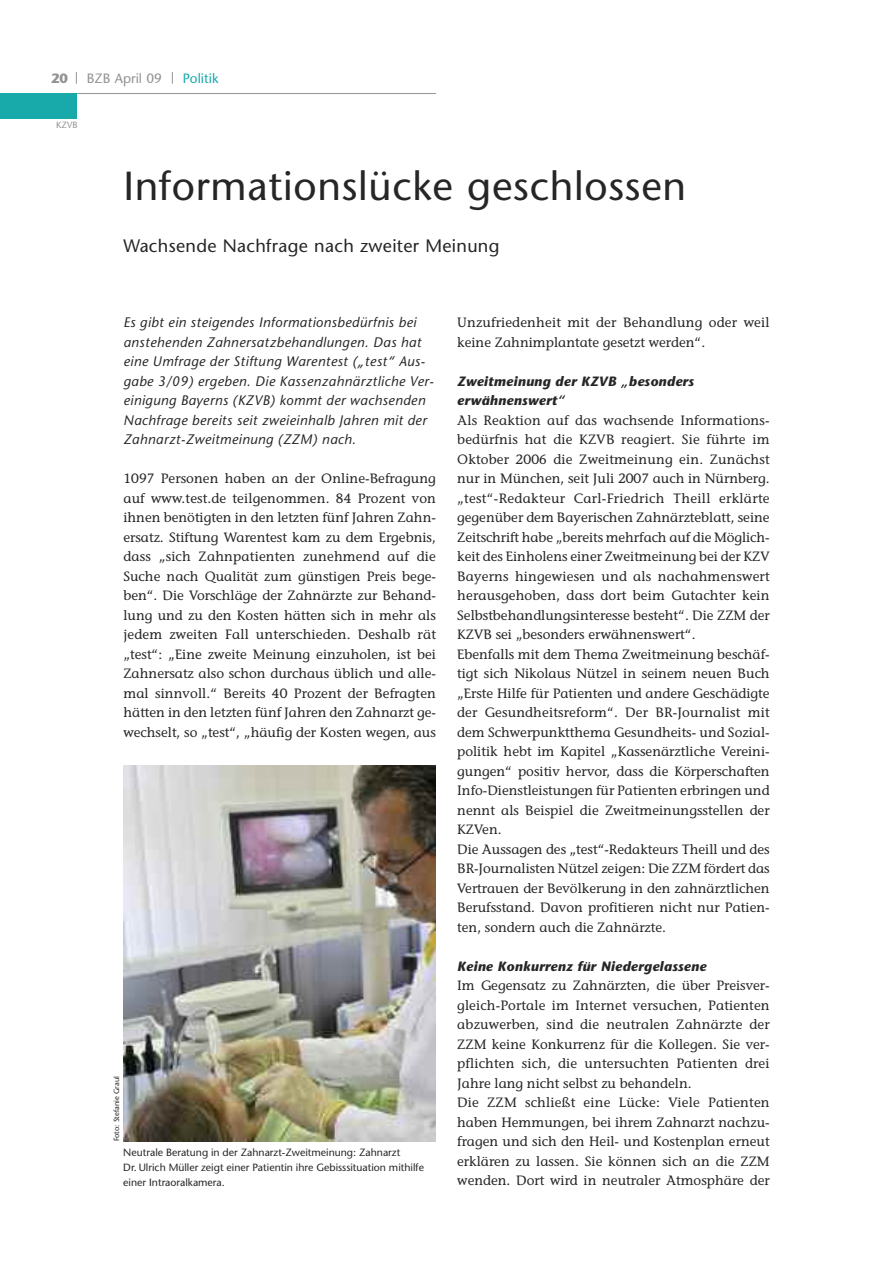
<style>
.page{position:relative;width:893px;height:1263px;background:#fff}
.page>*{position:absolute;margin:0;border:0;box-sizing:border-box;transform-origin:0 0}
.t1{font:40.5px "Stone Sans";letter-spacing:.015em;color:#272627}
.t2{font:18px "Stone Sans";letter-spacing:.015em;color:#272627}
.t3{font:italic 13.8px/19.5px "Stone Sans";letter-spacing:.03em;color:#272627}
.t4{font:13.5px/19.5px "Stone Informal";color:#272627}
.t5{font:italic 700 13.5px/19.5px "Stone Sans";letter-spacing:.02em;color:#272627}
.t6{font:13.5px "Stone Sans";color:#939393}
.t7{font:13.5px "Stone Sans";color:#18a9ab}
.t8{font:700 13.5px "Stone Sans";color:#939393}
.t9{font:10.5px/15px "Stone Sans";color:#272627}
.t10{font:9px "Stone Sans";color:#939393}
.t11{font:7.5px "Stone Sans";color:#272627}
</style>
<div class="page">
<svg style="left:172px;top:72px;width:1px;height:12px"></svg>
<svg style="left:76px;top:72px;width:1px;height:12px"></svg>
<hr style="left:0;top:93px;width:436px;height:1px;background:#939393">
<div style="left:0;top:93px;width:77px;height:26px;background:#18a9ab"></div>
<img style="left:123px;top:765px;width:313px;height:376px">
<p class="t8" style="left:51px;top:73px;width:19px">20</p>
<p class="t6" style="left:87px;top:73px;width:77px">BZB April 09</p>
<p class="t7" style="left:183px;top:73px;width:37px">Politik</p>
<p class="t10" style="left:56px;top:122px;width:23px">KZVB</p>
<h1 class="t1" style="left:123px;top:170px;width:564px">Informationslücke geschlossen</h1>
<h2 class="t2" style="left:123px;top:239px;width:378px">Wachsende Nachfrage nach zweiter Meinung</h2>
<p class="t3" style="left:123px;top:314px;width:312px">Es gibt ein steigendes Informationsbedürfnis bei anstehenden Zahnersatzbehandlungen. Das hat eine Umfrage der Stiftung Warentest („test“ Aus&shy;gabe 3/09) ergeben. Die Kassenzahnärztliche Ver&shy;einigung Bayerns (KZVB) kommt der wachsenden Nachfrage bereits seit zweieinhalb Jahren mit der Zahnarzt-Zweitmeinung (ZZM) nach.</p>
<p class="t4" style="left:123px;top:469px;width:314px;text-align:justify">1097 Personen haben an der Online-Befragung auf www.test.de teilgenommen. 84 Prozent von ihnen benötigten in den letzten fünf Jahren Zahn&shy;ersatz. Stiftung Warentest kam zu dem Ergebnis, dass „sich Zahnpatienten zunehmend auf die Suche nach Qualität zum günstigen Preis bege&shy;ben“. Die Vorschläge der Zahnärzte zur Behand&shy;lung und zu den Kosten hätten sich in mehr als jedem zweiten Fall unterschieden. Deshalb rät „test“: „Eine zweite Meinung einzuholen, ist bei Zahnersatz also schon durchaus üblich und alle&shy;mal sinnvoll.“ Bereits 40 Prozent der Befragten hätten in den letzten fünf Jahren den Zahnarzt ge&shy;wechselt, so „test“, „häufig der Kosten wegen, aus</p>
<p class="t11" style="left:114px;top:1141px;width:67px;rotate:-90deg">Foto: Stefanie Graul</p>
<p class="t9" style="left:123px;top:1146px;width:302px">Neutrale Beratung in der Zahnarzt-Zweitmeinung: Zahnarzt<br>Dr. Ulrich Müller zeigt einer Patientin ihre Gebisssituation mithilfe einer Intraoralkamera.</p>
<p class="t4" style="left:457px;top:313px;width:314px">Unzufriedenheit mit der Behandlung oder weil keine Zahnimplantate gesetzt werden“.</p>
<p class="t5" style="left:457px;top:372px;width:238px">Zweitmeinung der KZVB „besonders erwähnenswert“</p>
<p class="t4" style="left:457px;top:410px;width:314px">Als Reaktion auf das wachsende Informations&shy;bedürfnis hat die KZVB reagiert. Sie führte im Oktober 2006 die Zweitmeinung ein. Zunächst nur in München, seit Juli 2007 auch in Nürnberg. „test“-Redakteur Carl-Friedrich Theill erklärte gegenüber dem Bayerischen Zahnärzteblatt, seine Zeitschrift habe „bereits mehrfach auf die Möglich&shy;keit des Einholens einer Zweitmeinung bei der KZV Bayerns hingewiesen und als nachahmenswert herausgehoben, dass dort beim Gutachter kein Selbstbehandlungsinteresse besteht“. Die ZZM der KZVB sei „besonders erwähnenswert“.<br>Ebenfalls mit dem Thema Zweitmeinung beschäf&shy;tigt sich Nikolaus Nützel in seinem neuen Buch „Erste Hilfe für Patienten und andere Geschädigte der Gesundheitsreform“. Der BR-Journalist mit dem Schwerpunktthema Gesundheits- und Sozial&shy;politik hebt im Kapitel „Kassenärztliche Vereini&shy;gungen“ positiv hervor, dass die Körperschaften Info-Dienstleistungen für Patienten erbringen und nennt als Beispiel die Zweitmeinungsstellen der KZVen.<br>Die Aussagen des „test“-Redakteurs Theill und des BR-Journalisten Nützel zeigen: Die ZZM fördert das Vertrauen der Bevölkerung in den zahnärztlichen Berufsstand. Davon profitieren nicht nur Patien&shy;ten, sondern auch die Zahnärzte.</p>
<p class="t5" style="left:457px;top:957px;width:251px">Keine Konkurrenz für Niedergelassene</p>
<p class="t4" style="left:457px;top:976px;width:314px">Im Gegensatz zu Zahnärzten, die über Preisver&shy;gleich-Portale im Internet versuchen, Patienten abzuwerben, sind die neutralen Zahnärzte der ZZM keine Konkurrenz für die Kollegen. Sie ver&shy;pflichten sich, die untersuchten Patienten drei Jahre lang nicht selbst zu behandeln.<br>Die ZZM schließt eine Lücke: Viele Patienten haben Hemmungen, bei ihrem Zahnarzt nachzu&shy;fragen und sich den Heil- und Kostenplan erneut erklären zu lassen. Sie können sich an die ZZM wenden. Dort wird in neutraler Atmosphäre der</p>
</div>
